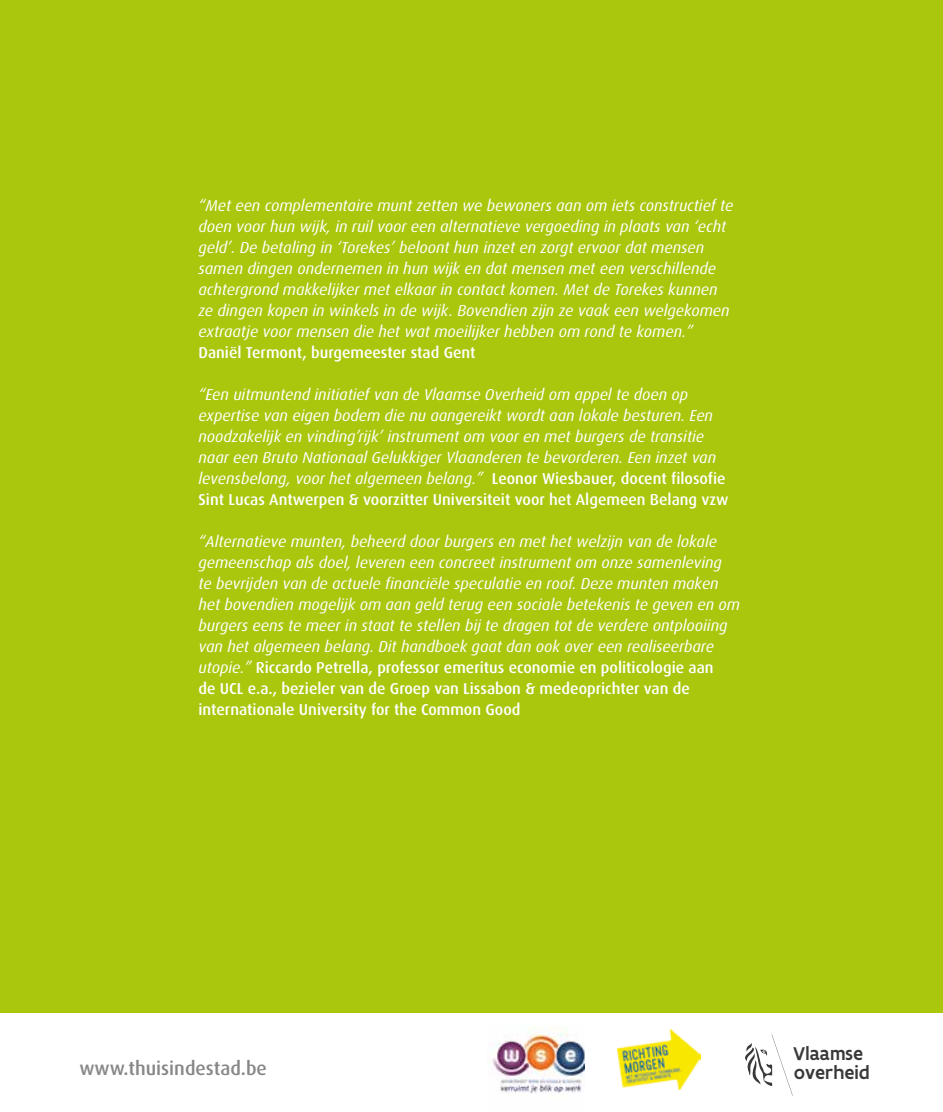
<style>
.page{position:relative;width:943px;height:1112px;background:#fff}
.page>*{position:absolute;margin:0;border:0;box-sizing:border-box;transform-origin:0 0}
.t1{font:500 19.78px/18.4px "Flanders Art Sans";color:#393939}
.t2{font:500 19.25px "Dax OT";color:#878787}
.t3{font:italic 15.75px/21px "Dax Pro";color:#fff}
.t4{font:500 15.75px "Dax Pro";color:#fff}
.s1{font-weight:500;font-style:normal}
</style>
<div class="page">
<div style="left:0;top:0;width:943px;height:1009px;background:#aac70e"></div>
<div style="left:0;top:1005px;width:943px;height:7px;background:#aac70e"></div>
<svg style="left:745px;top:1034px;width:47px;height:60px"></svg>
<img style="left:487px;top:1028px;width:97px;height:66px">
<img style="left:617px;top:1029px;width:83px;height:60px">
<p class="t3" style="left:198px;top:195px;width:536px">“Met een complementaire munt zetten we bewoners aan om iets constructief te doen voor hun wijk, in ruil voor een alternatieve vergoeding in plaats van ‘echt geld’. De betaling in ‘Torekes’ beloont hun inzet en zorgt ervoor dat mensen samen dingen ondernemen in hun wijk en dat mensen met een verschillende achtergrond makkelijker met elkaar in contact komen. Met de Torekes kunnen ze dingen kopen in winkels in de wijk. Bovendien zijn ze vaak een welgekomen extraatje voor mensen die het wat moeilijker hebben om rond te komen.”</p>
<p class="t4" style="left:198px;top:342px;width:279px">Daniël Termont, burgemeester stad Gent</p>
<p class="t3" style="left:198px;top:383px;width:531px">“Een uitmuntend initiatief van de Vlaamse Overheid om appel te doen op expertise van eigen bodem die nu aangereikt wordt aan lokale besturen. Een noodzakelijk en vinding’rijk’ instrument om voor en met burgers de transitie naar een Bruto Nationaal Gelukkiger Vlaanderen te bevorderen. Een inzet van levensbelang, voor het algemeen belang.” <span class="s1">Leonor Wiesbauer, docent filosofie Sint Lucas Antwerpen &amp; voorzitter Universiteit voor het Algemeen Belang vzw</span></p>
<p class="t3" style="left:198px;top:530px;width:543px">“Alternatieve munten, beheerd door burgers en met het welzijn van de lokale gemeenschap als doel, leveren een concreet instrument om onze samenleving<br>te bevrijden van de actuele financiële speculatie en roof. Deze munten maken het bovendien mogelijk om aan geld terug een sociale betekenis te geven en om burgers eens te meer in staat te stellen bij te dragen tot de verdere ontplooiing van het algemeen belang. Dit handboek gaat dan ook over een realiseerbare utopie.” <span class="s1">Riccardo Petrella, professor emeritus economie en politicologie aan<br>de UCL e.a., bezieler van de Groep van Lissabon &amp; medeoprichter van de internationale University for the Common Good</span></p>
<p class="t2" style="left:79px;top:1049px;width:189px">www.thuisindestad.be</p>
<p class="t1" style="left:793px;top:1044px;width:78px">Vlaamse overheid</p>
</div>
